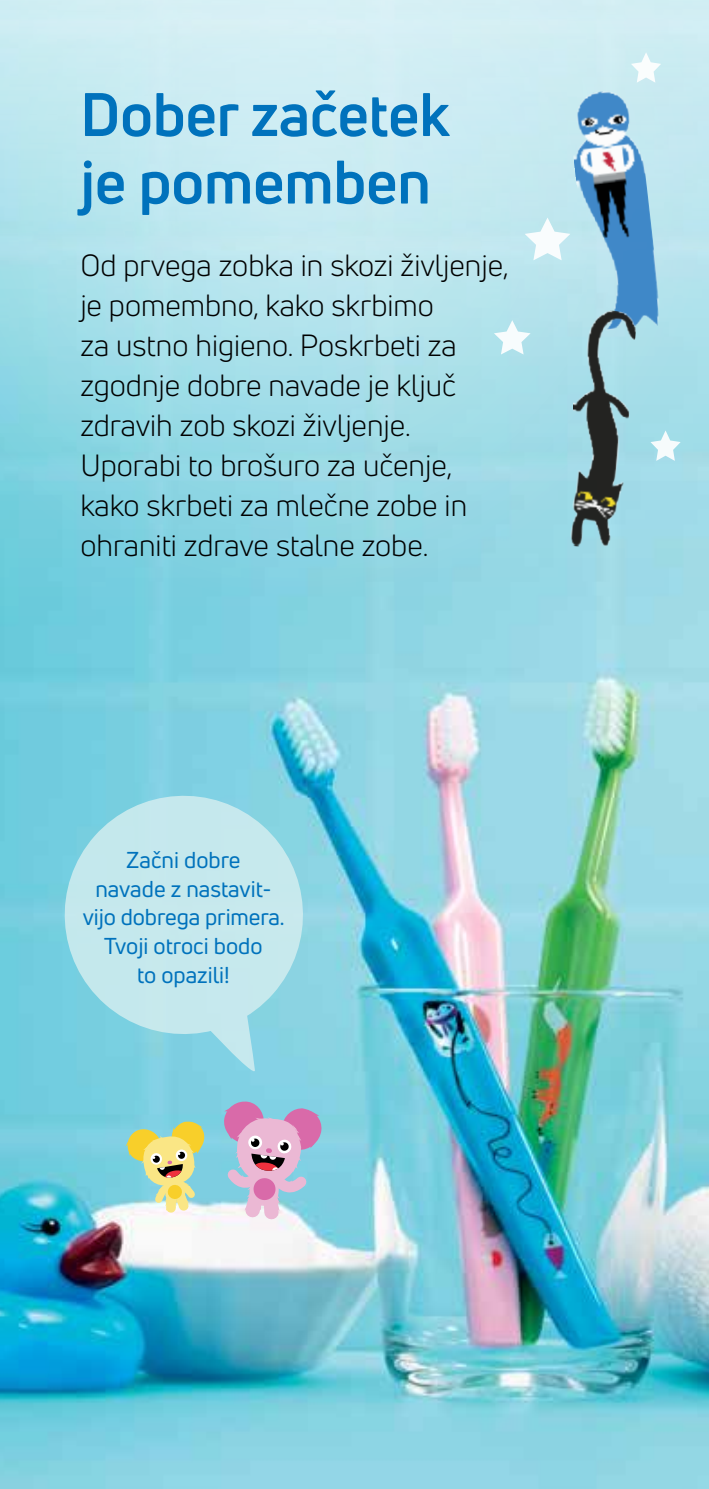
<style>
.page{position:relative;width:709px;height:1489px;background:#fff}
.page>*{position:absolute;margin:0;border:0;box-sizing:border-box;transform-origin:0 0}
.t1{font:700 60px/67.5px "Uni Neue";letter-spacing:-.005em;color:#0072bc}
.t2{font:30px/40px "Uni Neue";color:#000}
.t3{font:22.5px/28.8px "Uni Neue";color:#0072bc;text-align:center}
</style>
<div class="page">
<img style="left:0;top:605px;width:709px;height:883px">
<svg style="left:51px;top:782px;width:265px;height:265px;background:#aadfe8"></svg>
<svg style="left:198px;top:982px;width:58px;height:98px;background:#acdfea"></svg>
<svg style="left:125px;top:1120px;width:81px;height:97px;background:#c3d3a3"></svg>
<svg style="left:222px;top:1099px;width:100px;height:128px;background:#bbb4cf"></svg>
<svg style="left:0;top:0;width:709px;height:605px;background:#aee1eb"></svg>
<svg style="left:524px;top:217px;width:42px;height:43px"></svg>
<svg style="left:631px;top:52px;width:30px;height:31px"></svg>
<svg style="left:494px;top:320px;width:36px;height:34px"></svg>
<svg style="left:650px;top:430px;width:30px;height:31px"></svg>
<img style="left:566px;top:88px;width:96px;height:245px">
<img style="left:561px;top:308px;width:76px;height:241px">
<h1 class="t1" style="left:80px;top:80px;width:371px">Dober začetek je pomemben</h1>
<p class="t2" style="left:80px;top:245px;width:430px">Od prvega zobka in skozi življenje, je pomembno, kako skrbimo<br>za ustno higieno. Poskrbeti za zgodnje dobre navade je ključ zdravih zob skozi življenje.<br>Uporabi to brošuro za učenje, kako skrbeti za mlečne zobe in ohraniti zdrave stalne zobe.</p>
<p class="t3" style="left:83px;top:845px;width:203px">Začni dobre<br>navade z nastavit&shy;vijo dobrega primera.<br>Tvoji otroci bodo<br>to opazili!</p>
</div>
